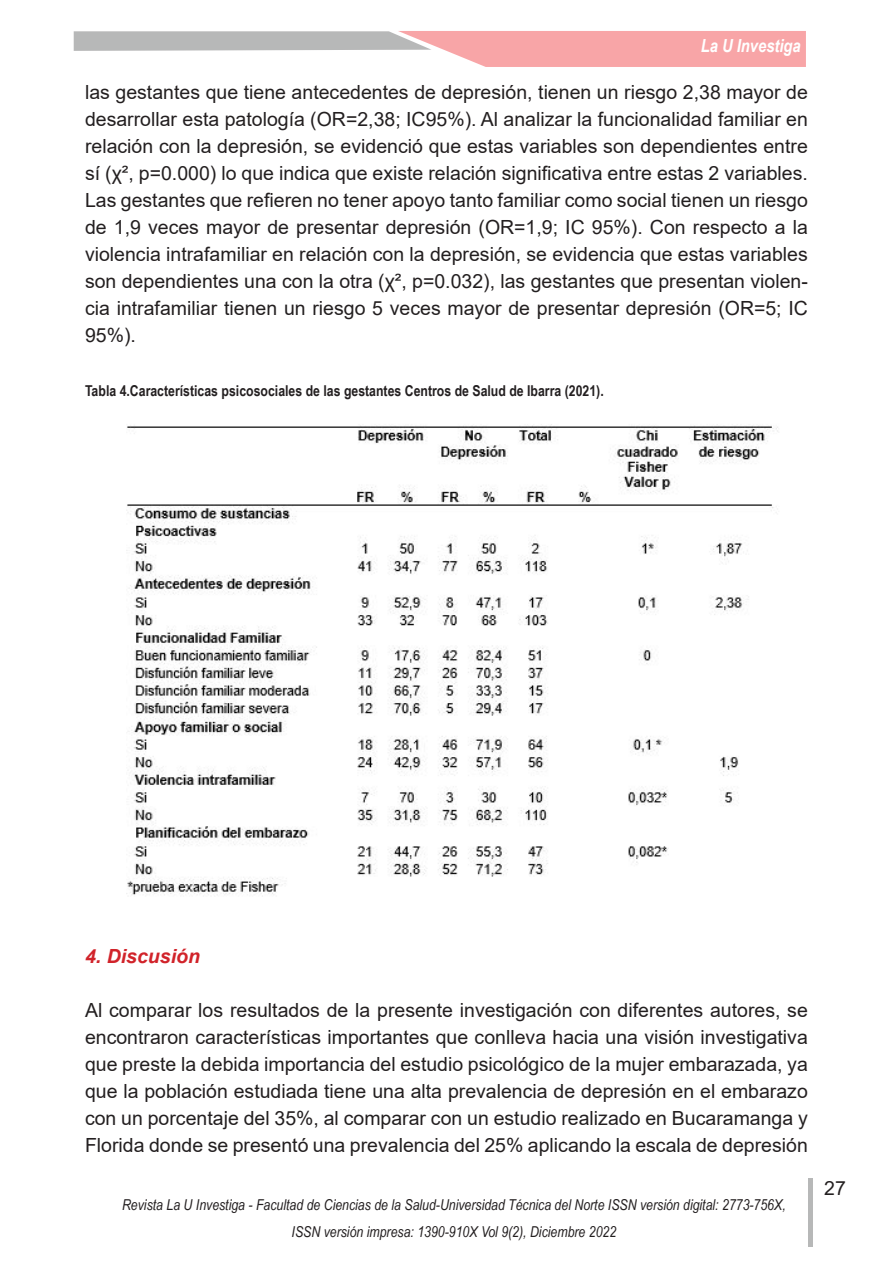
<style>
.page{position:relative;width:893px;height:1263px;background:#fff}
.page>*{position:absolute;margin:0;border:0;box-sizing:border-box;transform-origin:0 0}
.Cuerpo{font:19.5px/27px "Arial";color:#231f20;text-align:justify}
.Subtitulos{font:italic 700 19.5px "Arial";color:#d1232a}
.t1{font:italic 700 18px "Arial Narrow";color:#fff}
.t2{font:italic 15px/27px "Arial Narrow";color:#231f20;text-align:center}
.Tablas_y_graficos{font:700 15px "Arial Narrow";color:#231f20}
</style>
<div class="page">
<svg style="left:74px;top:31px;width:732px;height:36px"></svg>
<div style="left:808px;top:1178px;width:5px;height:68px;background:#b7b8b8"></div>
<img style="left:126px;top:424px;width:652px;height:473px">
<p class="t1" style="left:701px;top:32px;width:102px">La U Investiga</p>
<p class="Cuerpo" style="left:85px;top:79px;width:724px">las gestantes que tiene antecedentes de depresión, tienen un riesgo 2,38 mayor de desarrollar esta patología (OR=2,38; IC95%). Al analizar la funcionalidad familiar en relación con la depresión, se evidenció que estas variables son dependientes entre sí (χ², p=0.000) lo que indica que existe relación significativa entre estas 2 variables.<br>Las gestantes que refieren no tener apoyo tanto familiar como social tienen un riesgo de 1,9 veces mayor de presentar depresión (OR=1,9; IC 95%). Con respecto a la violencia intrafamiliar en relación con la depresión, se evidencia que estas variables son dependientes una con la otra (χ², p=0.032), las gestantes que presentan violen&shy;cia intrafamiliar tienen un riesgo 5 veces mayor de presentar depresión (OR=5; IC 95%).</p>
<p class="Tablas_y_graficos" style="left:85px;top:380px;width:520px">Tabla 4.Características psicosociales de las gestantes Centros de Salud de Ibarra (2021).</p>
<p class="Subtitulos" style="left:85px;top:943px;width:116px">4. Discusión</p>
<p class="Cuerpo" style="left:85px;top:997px;width:724px">Al comparar los resultados de la presente investigación con diferentes autores, se encontraron características importantes que conlleva hacia una visión investigativa que preste la debida importancia del estudio psicológico de la mujer embarazada, ya que la población estudiada tiene una alta prevalencia de depresión en el embarazo con un porcentaje del 35%, al comparar con un estudio realizado en Bucaramanga y Florida donde se presentó una prevalencia del 25% aplicando la escala de depresión</p>
<p class="t2" style="left:122px;top:1191px;width:665px">Revista La U Investiga - Facultad de Ciencias de la Salud-Universidad Técnica del Norte ISSN versión digital: 2773-756X,<br>ISSN versión impresa: 1390-910X Vol 9(2), Diciembre 2022</p>
<p class="Cuerpo" style="left:824px;top:1175px;width:23px">27</p>
</div>
